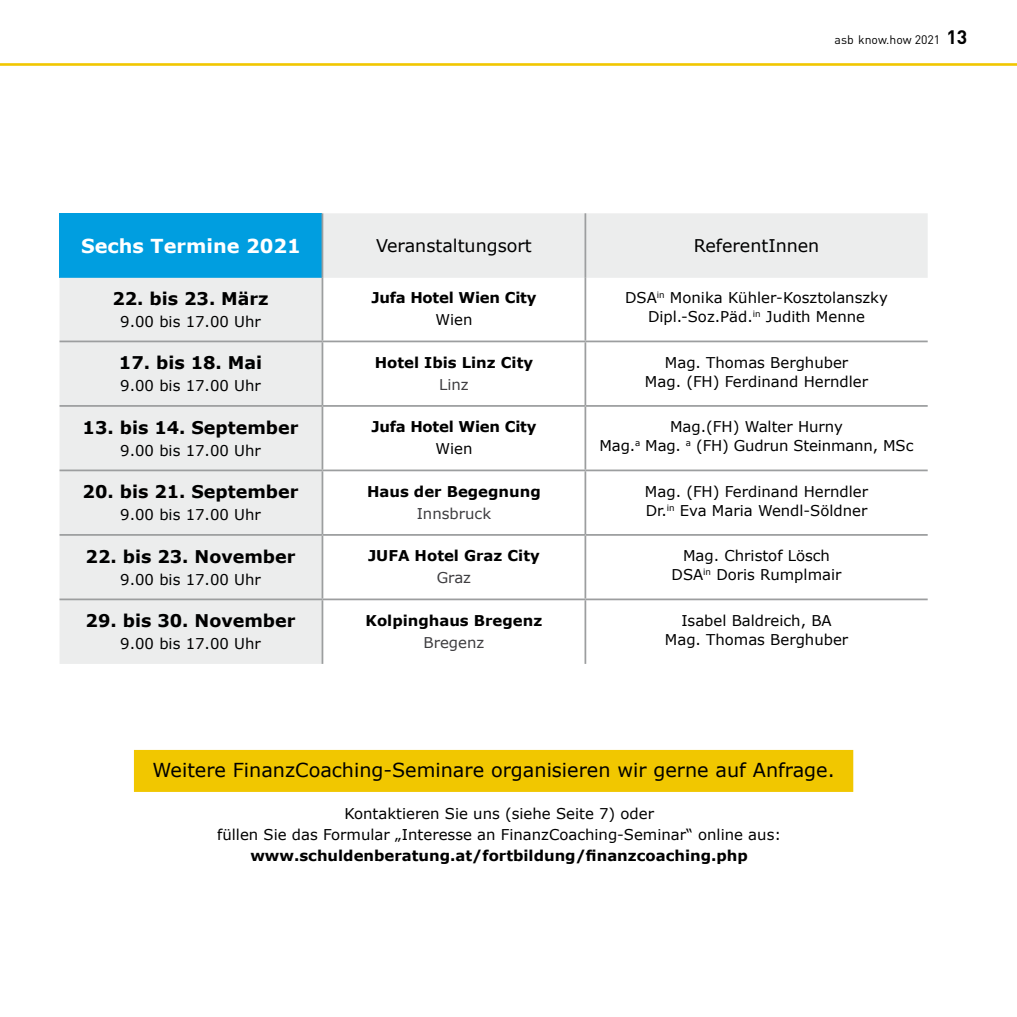
<style>
.page{position:relative;width:1017px;height:1017px;background:#fff}
.page>*{position:absolute;margin:0;border:0;box-sizing:border-box;transform-origin:0 0}
.t1{font:19.25px "Verdana";color:#000}
.t2{font:700 19.25px "Verdana";color:#fff}
.t3{font:700 17.5px "Verdana";color:#000}
.t4{font:17.5px "Verdana";color:#000}
.t5{font:14.88px/19.2px "Verdana";color:#000;text-align:center}
.t6{font:700 14.88px "Verdana";color:#000}
.t7{font:14.88px "Verdana";color:#3e3d40}
.t8{font:12.25px "DINOT";color:#000}
.s1{font-weight:700;font-size:19.25px}
</style>
<div class="page">
<hr style="left:0;top:63px;width:1017px;height:3px;background:#f1c700">
<div style="left:134px;top:750px;width:719px;height:42px;background:#f1c700"></div>
<svg style="left:60px;top:213px;width:868px;height:451px"></svg>
<hr style="left:322px;top:278px;width:1px;height:63px;background:#9c9e9f">
<hr style="left:584px;top:278px;width:2px;height:63px;background:#9c9e9f">
<hr style="left:60px;top:341px;width:262px;height:1px;background:#9c9e9f">
<hr style="left:322px;top:341px;width:263px;height:1px;background:#9c9e9f">
<hr style="left:322px;top:342px;width:1px;height:63px;background:#9c9e9f">
<hr style="left:585px;top:341px;width:343px;height:1px;background:#9c9e9f">
<hr style="left:584px;top:342px;width:2px;height:63px;background:#9c9e9f">
<hr style="left:60px;top:405px;width:262px;height:2px;background:#9c9e9f">
<hr style="left:322px;top:405px;width:263px;height:2px;background:#9c9e9f">
<hr style="left:322px;top:407px;width:1px;height:63px;background:#9c9e9f">
<hr style="left:585px;top:405px;width:343px;height:2px;background:#9c9e9f">
<hr style="left:584px;top:407px;width:2px;height:63px;background:#9c9e9f">
<hr style="left:60px;top:470px;width:262px;height:1px;background:#9c9e9f">
<hr style="left:322px;top:470px;width:263px;height:1px;background:#9c9e9f">
<hr style="left:322px;top:471px;width:1px;height:63px;background:#9c9e9f">
<hr style="left:585px;top:470px;width:343px;height:1px;background:#9c9e9f">
<hr style="left:584px;top:471px;width:2px;height:63px;background:#9c9e9f">
<hr style="left:60px;top:534px;width:262px;height:2px;background:#9c9e9f">
<hr style="left:322px;top:534px;width:263px;height:2px;background:#9c9e9f">
<hr style="left:322px;top:536px;width:1px;height:62px;background:#9c9e9f">
<hr style="left:585px;top:534px;width:343px;height:2px;background:#9c9e9f">
<hr style="left:584px;top:536px;width:2px;height:62px;background:#9c9e9f">
<hr style="left:60px;top:598px;width:262px;height:2px;background:#9c9e9f">
<hr style="left:322px;top:598px;width:263px;height:2px;background:#9c9e9f">
<hr style="left:322px;top:600px;width:1px;height:64px;background:#9c9e9f">
<hr style="left:585px;top:598px;width:343px;height:2px;background:#9c9e9f">
<hr style="left:584px;top:600px;width:2px;height:64px;background:#9c9e9f">
<hr style="left:584px;top:213px;width:2px;height:65px;background:#9c9e9f">
<hr style="left:322px;top:213px;width:1px;height:65px;background:#9c9e9f">
<p class="t8" style="left:835px;top:32px;width:134px">asb know.how 2021 <span class="s1">13</span></p>
<p class="t2" style="left:81px;top:232px;width:221px">Sechs Termine 2021</p>
<p class="t4" style="left:376px;top:234px;width:157px">Veranstaltungsort</p>
<p class="t4" style="left:694px;top:234px;width:127px">ReferentInnen</p>
<p class="t3" style="left:112px;top:286px;width:158px">22. bis 23. März</p>
<p class="t5" style="left:120px;top:312px;width:142px">9.00 bis 17.00 Uhr</p>
<p class="t5" style="left:625px;top:288px;width:264px">DSA<sup>in</sup> Monika Kühler-Kosztolanszky<br>Dipl.-Soz.Päd.<sup>in</sup> Judith Menne</p>
<p class="t6" style="left:371px;top:287px;width:167px">Jufa Hotel Wien City</p>
<p class="t5" style="left:435px;top:310px;width:39px">Wien</p>
<p class="t3" style="left:119px;top:351px;width:145px">17. bis 18. Mai</p>
<p class="t5" style="left:120px;top:376px;width:142px">9.00 bis 17.00 Uhr</p>
<p class="t6" style="left:375px;top:352px;width:160px">Hotel Ibis Linz City</p>
<p class="t7" style="left:439px;top:374px;width:31px">Linz</p>
<p class="t5" style="left:645px;top:352px;width:225px">Mag. Thomas Berghuber<br>Mag. (FH) Ferdinand Herndler</p>
<p class="t3" style="left:83px;top:415px;width:217px">13. bis 14. September</p>
<p class="t5" style="left:120px;top:441px;width:142px">9.00 bis 17.00 Uhr</p>
<p class="t6" style="left:371px;top:416px;width:167px">Jufa Hotel Wien City</p>
<p class="t5" style="left:435px;top:439px;width:39px">Wien</p>
<p class="t5" style="left:600px;top:417px;width:316px">Mag.(FH) Walter Hurny<br>Mag.<sup>a</sup> Mag. <sup>a</sup> (FH) Gudrun Steinmann, MSc</p>
<p class="t3" style="left:83px;top:480px;width:217px">20. bis 21. September</p>
<p class="t5" style="left:120px;top:505px;width:142px">9.00 bis 17.00 Uhr</p>
<p class="t6" style="left:367px;top:481px;width:175px">Haus der Begegnung</p>
<p class="t7" style="left:417px;top:503px;width:76px">Innsbruck</p>
<p class="t5" style="left:645px;top:481px;width:225px;text-align:left">Mag. (FH) Ferdinand Herndler<br>Dr.<sup>in</sup> Eva Maria Wendl-Söldner</p>
<p class="t3" style="left:86px;top:544px;width:211px">22. bis 23. November</p>
<p class="t5" style="left:120px;top:570px;width:142px">9.00 bis 17.00 Uhr</p>
<p class="t6" style="left:368px;top:545px;width:173px">JUFA Hotel Graz City</p>
<p class="t7" style="left:437px;top:567px;width:36px">Graz</p>
<p class="t5" style="left:672px;top:546px;width:171px">Mag. Christof Lösch<br>DSA<sup>in</sup> Doris Rumplmair</p>
<p class="t3" style="left:86px;top:609px;width:211px">29. bis 30. November</p>
<p class="t5" style="left:120px;top:634px;width:142px">9.00 bis 17.00 Uhr</p>
<p class="t6" style="left:366px;top:610px;width:178px">Kolpinghaus Bregenz</p>
<p class="t7" style="left:424px;top:632px;width:62px">Bregenz</p>
<p class="t5" style="left:665px;top:610px;width:185px">Isabel Baldreich, BA<br>Mag. Thomas Berghuber</p>
<p class="t1" style="left:152px;top:757px;width:684px">Weitere FinanzCoaching-Seminare organisieren wir gerne auf Anfrage.</p>
<p class="t5" style="left:217px;top:803px;width:565px;line-height:21px">Kontaktieren Sie uns (siehe Seite 7) oder<br>füllen Sie das Formular „Interesse an FinanzCoaching-Seminar“ online aus:</p>
<p class="t6" style="left:250px;top:845px;width:499px">www.schuldenberatung.at/fortbildung/finanzcoaching.php</p>
</div>
